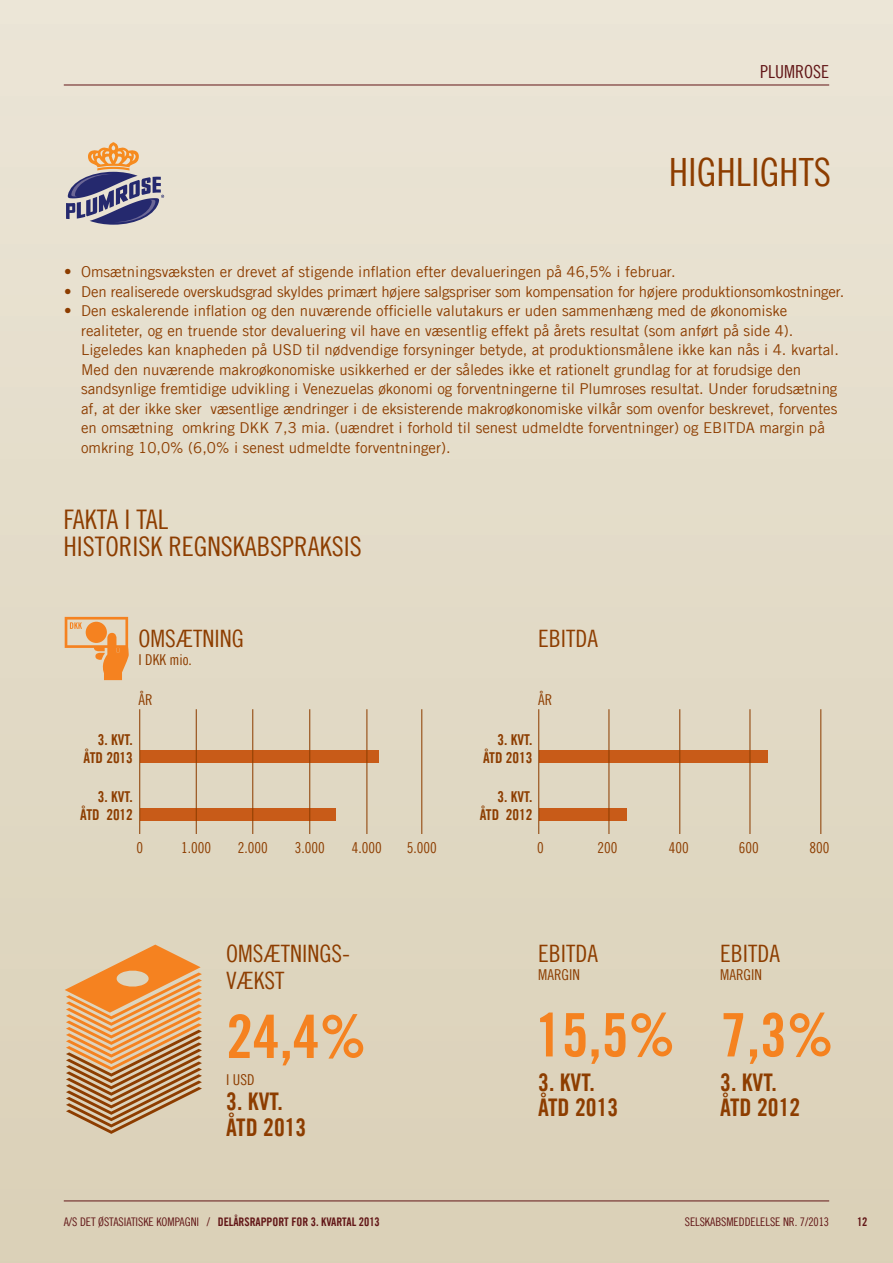
<style>
.page{position:relative;width:893px;height:1263px;background:#fff}
.page>*{position:absolute;margin:0;border:0;box-sizing:border-box;transform-origin:0 0}
.t1{font:60px "Trade Gothic LT Com Bd Cn 20";color:#f58220}
.t2{font:39px "Trade Gothic LT Com Cn 18";color:#8d3d00}
.t3{font:27px/27px "Trade Gothic LT Com Cn 18";color:#8d3d00}
.t4{font:24.3px/25.5px "Trade Gothic LT Com Bd Cn 20";color:#8d3d00}
.t5{font:24px/27px "Trade Gothic LT Com Cn 18";color:#8d3d00}
.t6{font:18px "Trade Gothic LT Com Cn 18";color:#621617}
.t7{font:15px/19.5px "Trade Gothic LT Com";color:#8d3d00}
.t8{font:15px "Trade Gothic LT Com Cn 18";color:#8d3d00}
.t9{font:15px/18px "Trade Gothic LT Com Bd Cn 20";color:#8d3d00;text-align:right}
.t10{font:11.85px "Trade Gothic LT Com Bd Cn 20";letter-spacing:-.005em;color:#621617}
.t11{font:11.85px "Trade Gothic LT Com Cn 18";letter-spacing:-.005em;color:#621617}
.s1{font-family:"Trade Gothic LT Com Cn 18"}
</style>
<div class="page">
<div style="left:0;top:0;width:893px;height:1263px;background:linear-gradient(to bottom,#ebe5d6,#dad0b7)"></div>
<svg style="left:66px;top:142px;width:98px;height:83px;background:#a5999f"></svg>
<svg style="left:65px;top:617px;width:64px;height:63px;background:#e9b47f"></svg>
<svg style="left:65px;top:944px;width:137px;height:190px;background:#d7a370"></svg>
<div style="left:140px;top:750px;width:238px;height:13px;background:#c85b18"></div>
<div style="left:140px;top:808px;width:196px;height:12px;background:#c85b18"></div>
<hr style="left:139px;top:709px;width:1px;height:125px;background:#8d3d00">
<hr style="left:196px;top:709px;width:1px;height:125px;background:#8d3d00">
<hr style="left:421px;top:709px;width:1px;height:125px;background:#8d3d00">
<hr style="left:252px;top:709px;width:1px;height:125px;background:#8d3d00">
<hr style="left:309px;top:709px;width:1px;height:125px;background:#8d3d00">
<hr style="left:366px;top:709px;width:1px;height:125px;background:#8d3d00">
<div style="left:539px;top:750px;width:228px;height:13px;background:#c85b18"></div>
<div style="left:539px;top:808px;width:87px;height:12px;background:#c85b18"></div>
<hr style="left:538px;top:709px;width:1px;height:125px;background:#8d3d00">
<hr style="left:679px;top:709px;width:1px;height:125px;background:#8d3d00">
<hr style="left:820px;top:709px;width:1px;height:125px;background:#8d3d00">
<hr style="left:608px;top:709px;width:1px;height:125px;background:#8d3d00">
<hr style="left:749px;top:709px;width:1px;height:125px;background:#8d3d00">
<hr style="left:64px;top:85px;width:765px;height:1px;background:#621617">
<hr style="left:64px;top:1201px;width:765px;height:1px;background:#621617">
<p class="t6" style="left:760px;top:60px;width:70px">PLUMROSE</p>
<h2 class="t2" style="left:669px;top:149px;width:164px">HIGHLIGHTS</h2>
<p class="t7" style="left:64px;top:262px;width:613px">• Omsætningsvæksten er drevet af stigende inflation efter devalueringen på 46,5% i februar.</p>
<p class="t7" style="left:64px;top:281px;width:782px">• Den realiserede overskudsgrad skyldes primært højere salgspriser som kompensation for højere produktionsomkostninger.</p>
<p class="t7" style="left:81px;top:301px;width:759px;text-indent:-17px">• Den eskalerende inflation og den nuværende officielle valutakurs er uden sammenhæng med de økonomiske realiteter, og en truende stor devaluering vil have en væsentlig effekt på årets resultat (som anført på side 4).<br>Ligeledes kan knapheden på USD til nødvendige forsyninger betyde, at produktionsmålene ikke kan nås i 4. kvartal.<br>Med den nuværende makroøkonomiske usikkerhed er der således ikke et rationelt grundlag for at forudsige den sandsynlige fremtidige udvikling i Venezuelas økonomi og forventningerne til Plumroses resultat. Under forudsætning af, at der ikke sker væsentlige ændringer i de eksisterende makroøkonomiske vilkår som ovenfor beskrevet, forventes en omsætning omkring DKK 7,3 mia. (uændret i forhold til senest udmeldte forventninger) og EBITDA margin på omkring 10,0% (6,0% i senest udmeldte forventninger).</p>
<h3 class="t3" style="left:63px;top:505px;width:300px">FAKTA I TAL<br>HISTORISK REGNSKABSPRAKSIS</h3>
<h3 class="t5" style="left:139px;top:624px;width:107px">OMSÆTNING</h3>
<p class="t8" style="left:139px;top:651px;width:55px">I DKK MIO.</p>
<p class="t8" style="left:139px;top:690px;width:16px">ÅR</p>
<p class="t9" style="left:84px;top:730px;width:51px">3. KVT.<br>ÅTD 2013</p>
<p class="t9" style="left:80px;top:788px;width:54px">3. KVT.<br>ÅTD 2012</p>
<h3 class="t5" style="left:538px;top:624px;width:61px">EBITDA</h3>
<p class="t8" style="left:538px;top:690px;width:16px">ÅR</p>
<p class="t9" style="left:483px;top:730px;width:51px">3. KVT.<br>ÅTD 2013</p>
<p class="t9" style="left:480px;top:788px;width:54px">3. KVT.<br>ÅTD 2012</p>
<p class="t8" style="left:136px;top:839px;width:8px">0</p>
<p class="t8" style="left:181px;top:839px;width:31px">1.000</p>
<p class="t8" style="left:238px;top:839px;width:31px">2.000</p>
<p class="t8" style="left:295px;top:839px;width:31px">3.000</p>
<p class="t8" style="left:352px;top:839px;width:31px">4.000</p>
<p class="t8" style="left:407px;top:839px;width:31px">5.000</p>
<p class="t8" style="left:537px;top:839px;width:8px">0</p>
<p class="t8" style="left:597px;top:839px;width:21px">200</p>
<p class="t8" style="left:669px;top:839px;width:21px">400</p>
<p class="t8" style="left:739px;top:839px;width:21px">600</p>
<p class="t8" style="left:809px;top:839px;width:21px">800</p>
<h3 class="t5" style="left:226px;top:940px;width:125px">OMSÆTNINGS-<br>VÆKST</h3>
<h1 class="t1" style="left:226px;top:1000px;width:141px">24,4%</h1>
<p class="t8" style="left:226px;top:1071px;width:30px">I USD</p>
<h3 class="t4" style="left:226px;top:1089px;width:82px">3. KVT.<br>ÅTD 2013</h3>
<h3 class="t5" style="left:538px;top:940px;width:61px">EBITDA</h3>
<p class="t8" style="left:538px;top:966px;width:43px">MARGIN</p>
<h1 class="t1" style="left:535px;top:998px;width:141px">15,5%</h1>
<h3 class="t4" style="left:538px;top:1069px;width:82px">3. KVT.<br>ÅTD 2013</h3>
<h3 class="t5" style="left:720px;top:940px;width:61px">EBITDA</h3>
<p class="t8" style="left:720px;top:966px;width:43px">MARGIN</p>
<h1 class="t1" style="left:720px;top:998px;width:115px">7,3%</h1>
<h3 class="t4" style="left:720px;top:1069px;width:82px">3. KVT.<br>ÅTD 2012</h3>
<p class="t10" style="left:64px;top:1214px;width:317px"><span class="s1">A/S DET ØSTASIATISKE KOMPAGNI /</span> DELÅRSRAPPORT FOR 3. KVARTAL 2013</p>
<p class="t11" style="left:685px;top:1214px;width:6px">SELS</p>
<p class="t11" style="left:705px;top:1214px;width:35px">KABSMEDDELELSE</p>
<p class="t11" style="left:783px;top:1214px;width:48px">NR. 7/2013</p>
<p class="t10" style="left:857px;top:1214px;width:12px">12</p>
</div>
